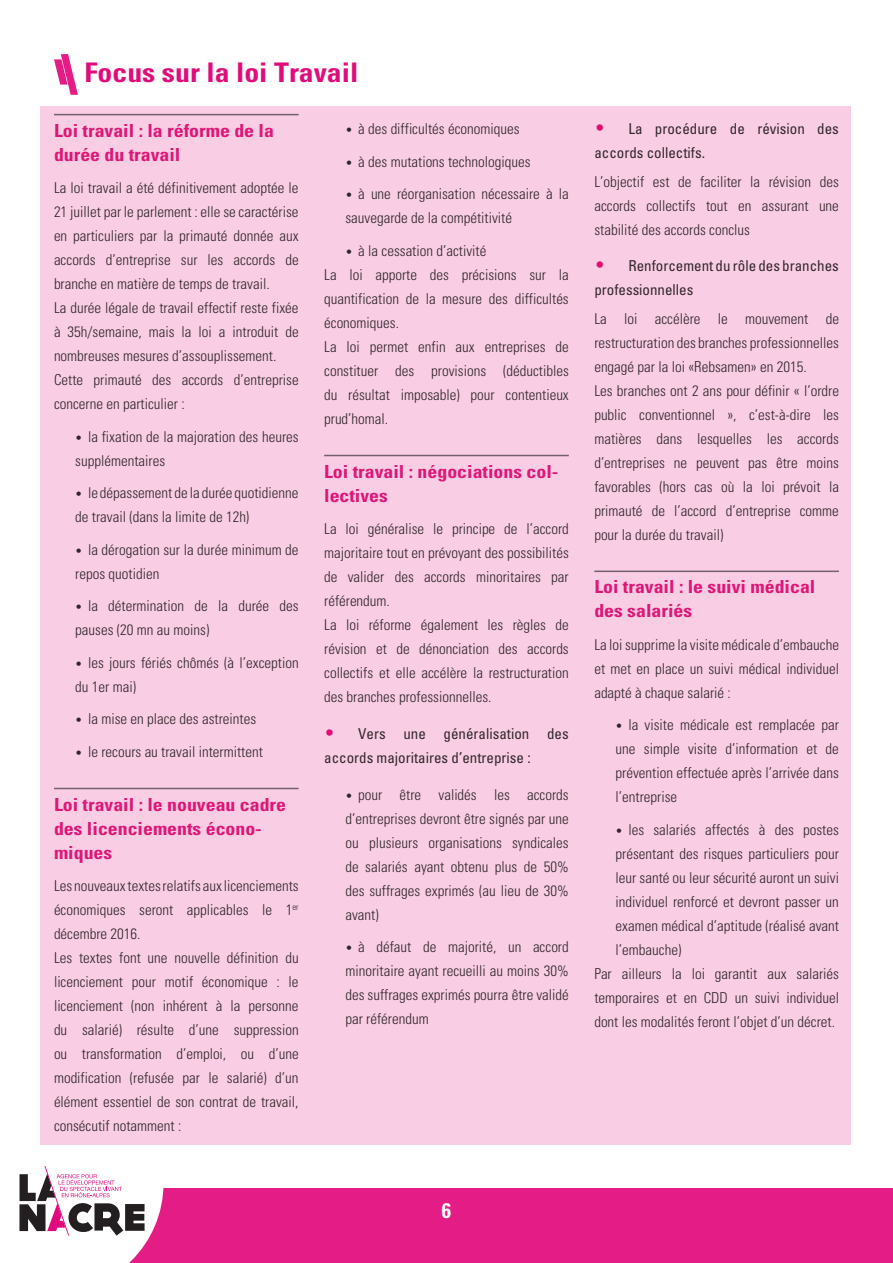
<style>
.page{position:relative;width:893px;height:1263px;background:#fff}
.page>*{position:absolute;margin:0;border:0;box-sizing:border-box;transform-origin:0 0}
.Titre_partie{font:700 condensed 27px "Univers";color:#e10c7c;scale:1.1 1}
.t1{font:700 condensed 21px "Univers";color:#fff}
.t2{font:700 condensed 18px/24px "Univers";color:#e10c7c;scale:1.1 1}
.t3{font:300 condensed 15px/24px "Univers";color:#231f20}
.t4{font:condensed 15px/24px "Univers";color:#231f20}
.s1{font-size:12px}
.s2{font-weight:300;font-size:18px;color:#e40278}
</style>
<div class="page">
<div style="left:0;top:1188px;width:893px;height:75px;background:#e31d85"></div>
<svg style="left:0;top:1166px;width:163px;height:97px"></svg>
<div style="left:40px;top:106px;width:810px;height:1039px;background:#f9cee5"></div>
<hr style="left:54px;top:114px;width:245px;height:1px;background:#6c6d70">
<hr style="left:54px;top:788px;width:245px;height:1px;background:#6c6d70">
<hr style="left:324px;top:455px;width:245px;height:1px;background:#6c6d70">
<hr style="left:594px;top:571px;width:245px;height:1px;background:#6c6d70">
<svg style="left:54px;top:54px;width:24px;height:41px"></svg>
<p class="Titre_partie" style="left:84px;top:56px;width:250px">Focus sur la loi Travail</p>
<p class="t2" style="left:54px;top:118px;width:201px">Loi travail : la réforme de la durée du travail</p>
<p class="t3" style="left:54px;top:176px;width:246px">La loi travail a été définitivement adoptée le 21 juillet par le parlement : elle se caractérise en particuliers par la primauté donnée aux accords d’entreprise sur les accords de branche en matière de temps de travail.<br>La durée légale de travail effectif reste fixée à 35h/semaine, mais la loi a introduit de nombreuses mesures d’assouplissement.<br>Cette primauté des accords d’entreprise concerne en particulier :</p>
<p class="t3" style="left:75px;top:424px;width:225px"><span class="s1">•</span> la fixation de la majoration des heures supplémentaires</p>
<p class="t3" style="left:75px;top:481px;width:225px"><span class="s1">•</span> le dépassement de la durée quotidienne de travail (dans la limite de 12h)</p>
<p class="t3" style="left:75px;top:537px;width:225px"><span class="s1">•</span> la dérogation sur la durée minimum de repos quotidien</p>
<p class="t3" style="left:75px;top:594px;width:225px"><span class="s1">•</span> la détermination de la durée des pauses (20 mn au moins)</p>
<p class="t3" style="left:75px;top:650px;width:225px"><span class="s1">•</span> les jours fériés chômés (à l’exception du 1er mai)</p>
<p class="t3" style="left:75px;top:707px;width:182px"><span class="s1">•</span> la mise en place des astreintes</p>
<p class="t3" style="left:75px;top:739px;width:189px"><span class="s1">•</span> le recours au travail intermittent</p>
<p class="t2" style="left:54px;top:792px;width:212px">Loi travail : le nouveau cadre des licenciements écono&shy;miques</p>
<p class="t3" style="left:54px;top:873px;width:246px">Les nouveaux textes relatifs aux licenciements économiques seront applicables le 1<sup>er </sup>décembre 2016.<br>Les textes font une nouvelle définition du licenciement pour motif économique : le licenciement (non inhérent à la personne du salarié) résulte d’une suppression ou transformation d’emploi, ou d’une modification (refusée par le salarié) d’un élément essentiel de son contrat de travail, consécutif notamment :</p>
<p class="t3" style="left:345px;top:117px;width:176px"><span class="s1">•</span> à des difficultés économiques</p>
<p class="t3" style="left:345px;top:149px;width:187px"><span class="s1">•</span> à des mutations technologiques</p>
<p class="t3" style="left:345px;top:182px;width:225px"><span class="s1">•</span> à une réorganisation nécessaire à la sauvegarde de la compétitivité</p>
<p class="t3" style="left:324px;top:238px;width:246px;text-indent:21px"><span class="s1">•</span> à la cessation d’activité<br>La loi apporte des précisions sur la quantification de la mesure des difficultés économiques.<br>La loi permet enfin aux entreprises de constituer des provisions (déductibles du résultat imposable) pour contentieux prud’homal.</p>
<p class="t2" style="left:324px;top:459px;width:214px">Loi travail : négociations col&shy;lectives</p>
<p class="t3" style="left:324px;top:516px;width:246px">La loi généralise le principe de l’accord majoritaire tout en prévoyant des possibilités de valider des accords minoritaires par référendum.<br>La loi réforme également les règles de révision et de dénonciation des accords collectifs et elle accélère la restructuration des branches professionnelles.</p>
<p class="t4" style="left:324px;top:721px;width:246px"><span class="s2">•</span> Vers une généralisation des accords majoritaires d’entreprise :</p>
<p class="t3" style="left:345px;top:782px;width:225px;text-align:justify"><span class="s1">•</span> pour être validés les accords d’entreprises devront être signés par une ou plusieurs organisations syndicales de salariés ayant obtenu plus de 50% des suffrages exprimés (au lieu de 30% avant)</p>
<p class="t3" style="left:345px;top:935px;width:225px;text-align:justify"><span class="s1">•</span> à défaut de majorité, un accord minoritaire ayant recueilli au moins 30% des suffrages exprimés pourra être validé par référendum</p>
<p class="t4" style="left:594px;top:117px;width:246px"><span class="s2">•</span> La procédure de révision des accords collectifs.</p>
<p class="t3" style="left:594px;top:169px;width:246px;text-align:justify">L’objectif est de faciliter la révision des accords collectifs tout en assurant une stabilité des accords conclus</p>
<p class="t4" style="left:594px;top:254px;width:246px"><span class="s2">•</span> Renforcement du rôle des branches professionnelles</p>
<p class="t3" style="left:594px;top:306px;width:246px">La loi accélère le mouvement de restructuration des branches professionnelles engagé par la loi «Rebsamen» en 2015.<br>Les branches ont 2 ans pour définir « l’ordre public conventionnel », c’est-à-dire les matières dans lesquelles les accords d’entreprises ne peuvent pas être moins favorables (hors cas où la loi prévoit la primauté de l’accord d’entreprise comme pour la durée du travail)</p>
<p class="t2" style="left:594px;top:575px;width:202px">Loi travail : le suivi médical des salariés</p>
<p class="t3" style="left:594px;top:632px;width:246px;text-align:justify">La loi supprime la visite médicale d’embauche et met en place un suivi médical individuel adapté à chaque salarié :</p>
<p class="t3" style="left:616px;top:713px;width:225px;text-align:justify"><span class="s1">•</span> la visite médicale est remplacée par une simple visite d’information et de prévention effectuée après l’arrivée dans l’entreprise</p>
<p class="t3" style="left:616px;top:817px;width:225px"><span class="s1">•</span> les salariés affectés à des postes</p>
<p class="t3" style="left:616px;top:841px;width:225px">présentant des risques particuliers pour</p>
<p class="t3" style="left:616px;top:865px;width:225px">leur santé ou leur sécurité auront un suivi</p>
<p class="t3" style="left:616px;top:889px;width:225px">individuel renforcé et devront passer un</p>
<p class="t3" style="left:616px;top:913px;width:225px">examen médical d’aptitude (réalisé avant</p>
<p class="t3" style="left:616px;top:937px;width:67px">l’embauche)</p>
<p class="t3" style="left:594px;top:961px;width:246px">Par ailleurs la loi garantit aux salariés</p>
<p class="t3" style="left:594px;top:985px;width:246px">temporaires et en CDD un suivi individuel</p>
<p class="t3" style="left:594px;top:1009px;width:242px">dont les modalités feront l’objet d’un décret.</p>
<h2 class="t1" style="left:442px;top:1197px;width:11px">6</h2>
</div>
